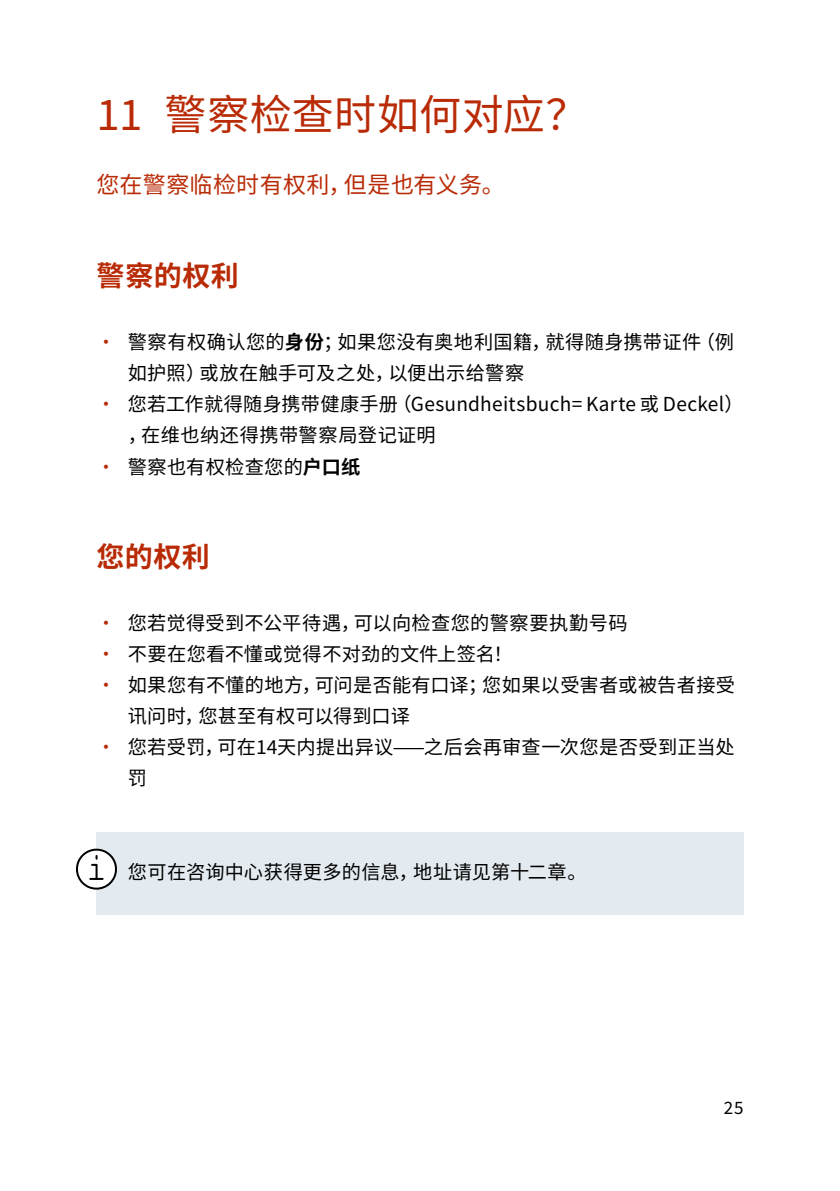
<style>
.page{position:relative;width:840px;height:1191px;background:#fff}
.page>*{position:absolute;margin:0;border:0;box-sizing:border-box;transform-origin:0 0}
.t1{font:42px "Noto Sans SC";letter-spacing:.005em;color:#b92b06}
.h2_ohne_Nummerierung{font:700 28px "Noto Sans SC";letter-spacing:.015em;color:#b92b06}
.p_Introtext{font:23px "Noto Sans SC";letter-spacing:.015em;color:#b92b06}
.Infobox_p_Infobox_ohne_h{font:19.2px/31.2px "Noto Sans SC";letter-spacing:.015em;color:#000}
.t2{font:17px "Noto Sans SC";color:#000}
.s1{color:#b92b06}
.s2{font-weight:700}
</style>
<div class="page">
<div style="left:96px;top:832px;width:647px;height:82px;background:#e4ebf0"></div>
<svg style="left:76px;top:848px;width:41px;height:42px"></svg>
<h1 class="t1" style="left:96px;top:91px;width:492px">11 警察检查时如何对应？</h1>
<p class="p_Introtext" style="left:96px;top:171px;width:409px">您在警察临检时有权利，但是也有义务。</p>
<h2 class="h2_ohne_Nummerierung" style="left:96px;top:260px;width:144px">警察的权利</h2>
<p class="Infobox_p_Infobox_ohne_h" style="left:128px;top:326px;width:607px;text-indent:-31px"><span class="s1">•</span> 警察有权确认您的<span class="s2">身份</span>；如果您没有奥地利国籍，就得随身携带证件（例如护照）或放在触手可及之处，以便出示给警察</p>
<p class="Infobox_p_Infobox_ohne_h" style="left:128px;top:389px;width:617px;text-indent:-31px"><span class="s1">•</span> 您若工作就得随身携带健康手册（Gesundheitsbuch= Karte 或 Deckel），在维也纳还得携带警察局登记证明</p>
<p class="Infobox_p_Infobox_ohne_h" style="left:96px;top:451px;width:265px"><span class="s1">•</span> 警察也有权检查您的<span class="s2">户口纸</span></p>
<h2 class="h2_ohne_Nummerierung" style="left:96px;top:541px;width:115px">您的权利</h2>
<p class="Infobox_p_Infobox_ohne_h" style="left:96px;top:607px;width:532px"><span class="s1">•</span> 您若觉得受到不公平待遇，可以向检查您的警察要执勤号码</p>
<p class="Infobox_p_Infobox_ohne_h" style="left:96px;top:638px;width:417px"><span class="s1">•</span> 不要在您看不懂或觉得不对劲的文件上签名！</p>
<p class="Infobox_p_Infobox_ohne_h" style="left:128px;top:669px;width:608px;text-indent:-31px"><span class="s1">•</span> 如果您有不懂的地方，可问是否能有口译；您如果以受害者或被告者接受讯问时，您甚至有权可以得到口译</p>
<p class="Infobox_p_Infobox_ohne_h" style="left:128px;top:732px;width:608px;text-indent:-31px"><span class="s1">•</span> 您若受罚，可在14天内提出异议——之后会再审查一次您是否受到正当处罚</p>
<p class="Infobox_p_Infobox_ohne_h" style="left:128px;top:857px;width:460px">您可在咨询中心获得更多的信息，地址请见第十二章。</p>
<p class="t2" style="left:723px;top:1098px;width:21px">25</p>
</div>
